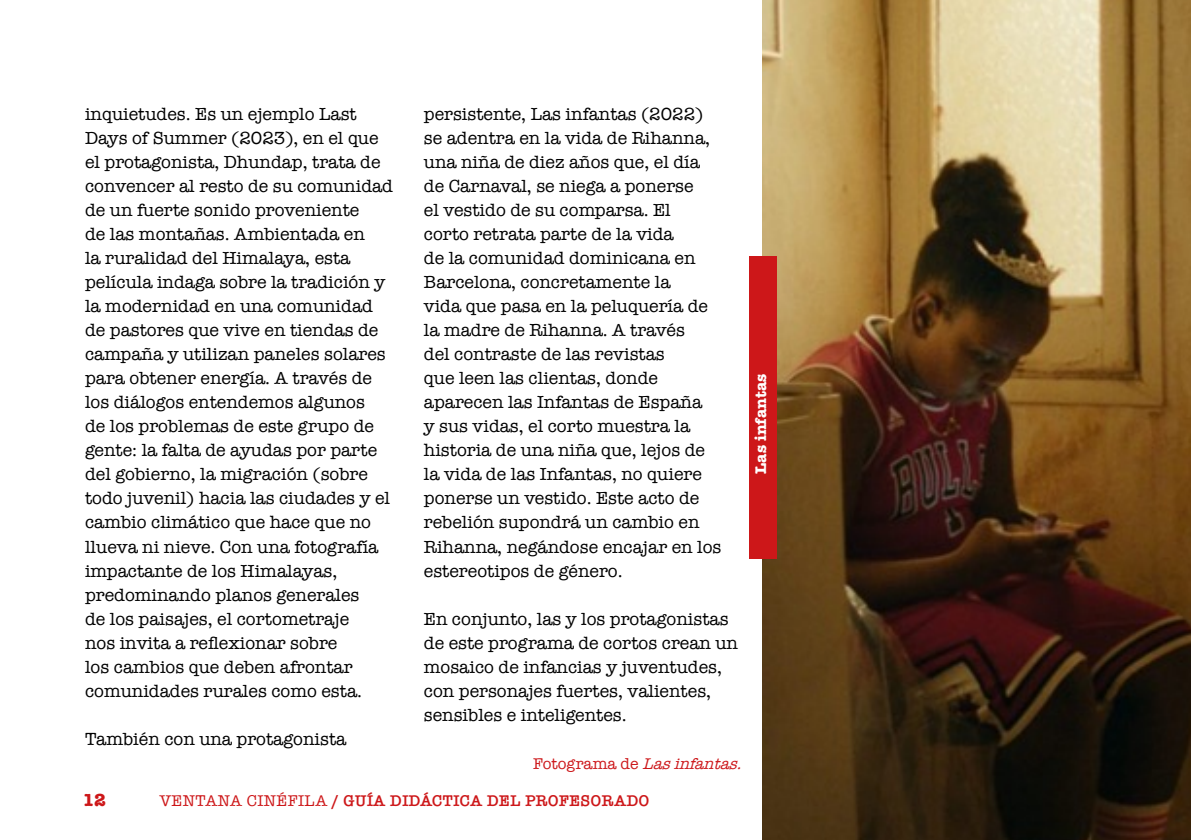
<style>
.page{position:relative;width:1191px;height:840px;background:#fff}
.page>*{position:absolute;margin:0;border:0;box-sizing:border-box;transform-origin:0 0}
.t1{font:18px/24px "American Typewriter";color:#000}
.t2{font:700 18px "American Typewriter";color:#cd1719}
.t3{font:600 16px "American Typewriter";letter-spacing:.025em;color:#cd1719}
.t4{font:italic 16px "American Typewriter";color:#cd191c}
.t5{font:700 16px "American Typewriter";color:#fff}
.s1{font-style:normal}
.s2{font-weight:400}
</style>
<div class="page">
<img style="left:762px;top:0;width:429px;height:839px">
<div style="left:749px;top:257px;width:27px;height:301px;background:#cd1719"></div>
<p class="t1" style="left:85px;top:101px;width:309px">inquietudes. Es un ejemplo Last<br>Days of Summer (2023), en el que el protagonista, Dhundap, trata de convencer al resto de su comunidad de un fuerte sonido proveniente<br>de las montañas. Ambientada en<br>la ruralidad del Himalaya, esta película indaga sobre la tradición y la modernidad en una comunidad de pastores que vive en tiendas de campaña y utilizan paneles solares para obtener energía. A través de los diálogos entendemos algunos<br>de los problemas de este grupo de gente: la falta de ayudas por parte del gobierno, la migración (sobre todo juvenil) hacia las ciudades y el cambio climático que hace que no llueva ni nieve. Con una fotografía impactante de los Himalayas, predominando planos generales<br>de los paisajes, el cortometraje<br>nos invita a reflexionar sobre<br>los cambios que deben afrontar comunidades rurales como esta.</p>
<p class="t1" style="left:85px;top:725px;width:263px">También con una protagonista</p>
<p class="t1" style="left:424px;top:101px;width:299px">persistente, Las infantas (2022) se adentra en la vida de Rihanna, una niña de diez años que, el día de Carnaval, se niega a ponerse<br>el vestido de su comparsa. El<br>corto retrata parte de la vida<br>de la comunidad dominicana en<br>Barcelona, concretamente la<br>vida que pasa en la peluquería de la madre de Rihanna. A través<br>del contraste de las revistas<br>que leen las clientas, donde aparecen las Infantas de España<br>y sus vidas, el corto muestra la historia de una niña que, lejos de la vida de las Infantas, no quiere ponerse un vestido. Este acto de rebelión supondrá un cambio en<br>Rihanna, negándose encajar en los estereotipos de género.</p>
<p class="t1" style="left:424px;top:605px;width:316px">En conjunto, las y los protagonistas de este programa de cortos crean un mosaico de infancias y juventudes, con personajes fuertes, valientes, sensibles e inteligentes.</p>
<p class="t4" style="left:533px;top:750px;width:216px"><span class="s1">F o t o g r a m a d e</span> Lasinfantas.</p>
<p class="t2" style="left:82px;top:783px;width:25px">12</p>
<p class="t3" style="left:160px;top:787px;width:491px"><span class="s2">VENTANA CINÉFILA</span> / GUÍA DIDÁCTICA DEL PROFESORADO</p>
<p class="t5" style="left:747px;top:473px;width:102px;rotate:-90deg">Las infantas</p>
</div>
